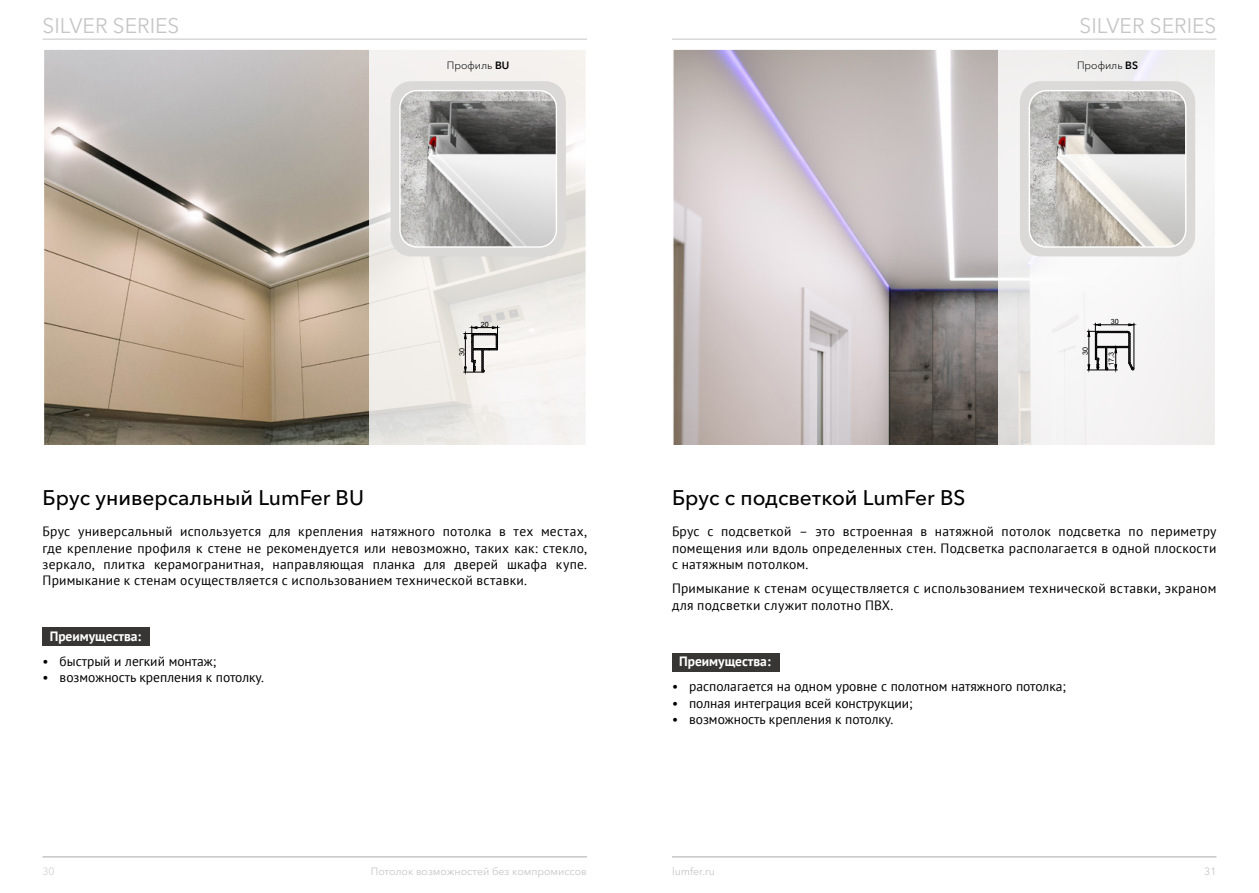
<style>
.page{position:relative;width:1259px;height:893px;background:#fff}
.page>*{position:absolute;margin:0;border:0;box-sizing:border-box;transform-origin:0 0}
.t1{font:500 21px "Avenir Next Cyr";color:#000}
.t2{font:21px "Avenir Next Cyr";color:#c6c6c6}
.t3{font:13.5px/16.2px "PT Sans";letter-spacing:.015em;color:#000;text-align:justify}
.t4{font:700 13.5px "PT Sans";color:#fff}
.t5{font:10.5px "Avenir Next Cyr";color:#c6c6c6}
.t6{font:300 10.5px "Avenir Next Cyr";color:#000}
.t7{font:300 10.5px "Avenir Next Cyr";color:#c6c6c6}
.t8{font:7.2px "Arial";color:#000}
.s1{font-weight:600}
</style>
<div class="page">
<hr style="left:43px;top:856px;width:544px;height:2px;background:#c6c6c6">
<hr style="left:672px;top:856px;width:544px;height:2px;background:#c6c6c6">
<hr style="left:43px;top:39px;width:544px;height:1px;background:#c6c6c6">
<hr style="left:672px;top:39px;width:544px;height:1px;background:#c6c6c6">
<img style="left:46px;top:51px;width:323px;height:392px">
<svg style="left:369px;top:50px;width:217px;height:395px;fill:#f3efec"></svg>
<svg style="left:435px;top:291px;width:84px;height:126px"></svg>
<div style="left:390px;top:81px;width:176px;height:175px;background:#dbd9d7;border-radius:21px"></div>
<img style="left:401px;top:92px;width:154px;height:154px">
<div style="left:399px;top:90px;width:158px;height:158px;border:1px solid #fff;border-radius:17px"></div>
<div style="left:43px;top:627px;width:107px;height:19px;background:#373634"></div>
<img style="left:675px;top:51px;width:323px;height:392px">
<svg style="left:998px;top:50px;width:217px;height:395px;fill:#f3f2f2"></svg>
<svg style="left:1064px;top:284px;width:84px;height:127px"></svg>
<div style="left:1020px;top:81px;width:175px;height:175px;background:#dbd9d7;border-radius:21px"></div>
<img style="left:1030px;top:92px;width:155px;height:154px">
<div style="left:1028px;top:90px;width:158px;height:158px;border:1px solid #fff;border-radius:17px"></div>
<div style="left:672px;top:653px;width:107px;height:19px;background:#373634"></div>
<h1 class="t2" style="left:43px;top:13px;width:138px">SILVER SERIES</h1>
<h1 class="t2" style="left:1079px;top:13px;width:138px">SILVER SERIES</h1>
<p class="t6" style="left:447px;top:59px;width:64px">Профиль <span class="s1">BU</span></p>
<p class="t6" style="left:1077px;top:59px;width:62px">Профиль <span class="s1">BS</span></p>
<p class="t8" style="left:457px;top:356px;width:9px;rotate:-90deg">30</p>
<p class="t8" style="left:481px;top:319px;width:9px">20</p>
<p class="t8" style="left:1080px;top:355px;width:9px;rotate:-90deg">30</p>
<p class="t8" style="left:1110px;top:317px;width:9px">30</p>
<p class="t8" style="left:1106px;top:366px;width:15px;rotate:-90deg">17,3</p>
<h1 class="t1" style="left:43px;top:485px;width:323px">Брус универсальный LumFer BU</h1>
<p class="t3" style="left:43px;top:523px;width:546px">Брус универсальный используется для крепления натяжного потолка в тех местах, где крепление профиля к стене не рекомендуется или невозможно, таких как: стекло, зеркало, плитка керамогранитная, направляющая планка для дверей шкафа купе.<br>Примыкание к стенам осуществляется с использованием технической вставки.</p>
<h1 class="t1" style="left:672px;top:485px;width:295px">Брус с подсветкой LumFer BS</h1>
<p class="t3" style="left:672px;top:523px;width:546px">Брус с подсветкой – это встроенная в натяжной потолок подсветка по периметру помещения или вдоль определенных стен. Подсветка располагается в одной плоскости с натяжным потолком.</p>
<p class="t3" style="left:672px;top:580px;width:546px">Примыкание к стенам осуществляется с использованием технической вставки, экраном для подсветки служит полотно ПВХ.</p>
<p class="t4" style="left:50px;top:627px;width:93px">Преимущества:</p>
<p class="t3" style="left:43px;top:652px;width:175px">• быстрый и легкий монтаж;</p>
<p class="t3" style="left:43px;top:669px;width:223px">• возможность крепления к потолку.</p>
<p class="t4" style="left:679px;top:653px;width:93px">Преимущества:</p>
<p class="t3" style="left:672px;top:678px;width:395px">• располагается на одном уровне с полотном натяжного потолка;</p>
<p class="t3" style="left:672px;top:694px;width:242px">• полная интеграция всей конструкции;</p>
<p class="t3" style="left:672px;top:711px;width:223px">• возможность крепления к потолку.</p>
<p class="t7" style="left:43px;top:865px;width:14px">30</p>
<p class="t5" style="left:371px;top:865px;width:218px">Потолок возможностей без компромиссов</p>
<p class="t5" style="left:672px;top:865px;width:45px">lumfer.ru</p>
<p class="t5" style="left:1204px;top:865px;width:14px">31</p>
</div>
